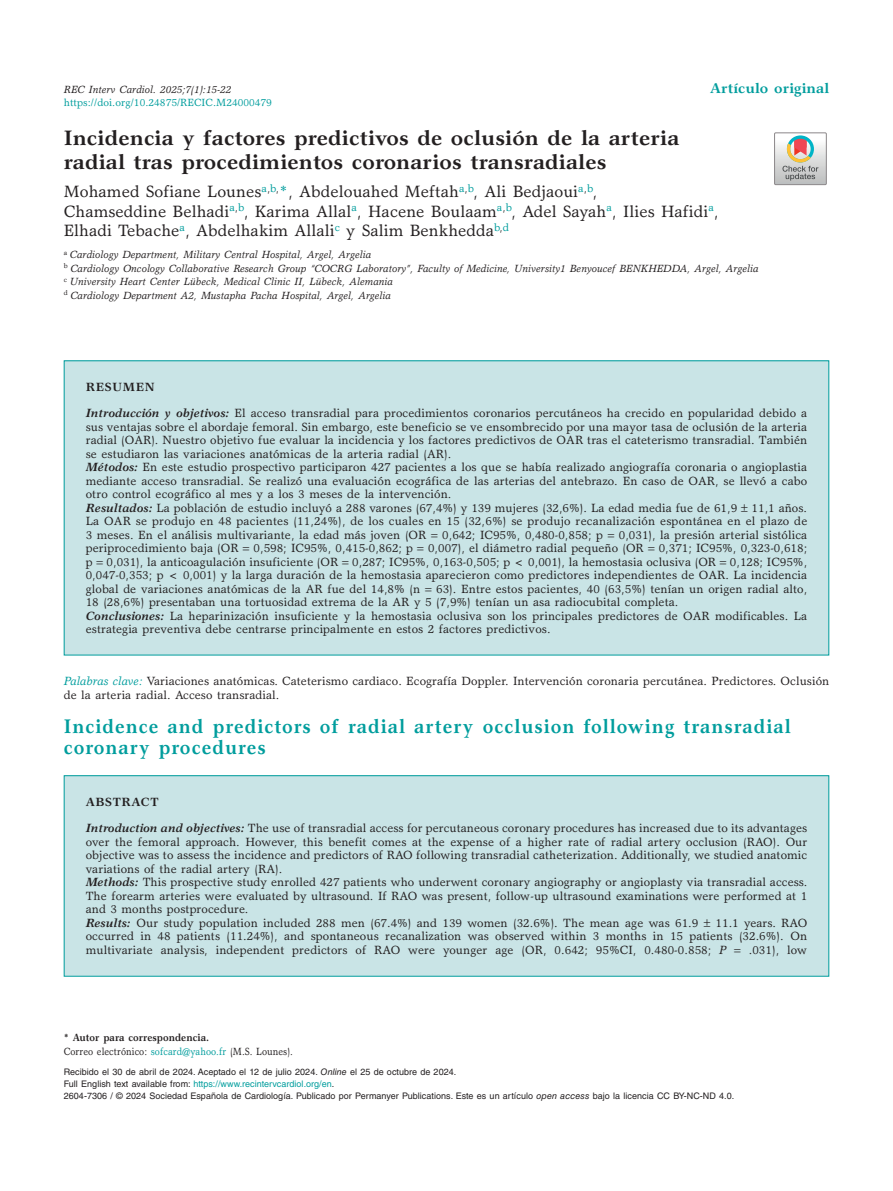
<style>
.page{position:relative;width:893px;height:1191px;background:#fff}
.page>*{position:absolute;margin:0;border:0;box-sizing:border-box;transform-origin:0 0}
.t1{font:700 21px/24px "Garth Graphic Std";letter-spacing:.005em;color:#231f20}
.t2{font:700 19.8px/21px "Garth Graphic Std";letter-spacing:.055em;color:#009d9d;scale:.91 1}
.t3{font:16.5px/19.5px "Garth Graphic Std";letter-spacing:.005em;color:#231f20}
.t4{font:700 14.25px "Garth Graphic Std";letter-spacing:.005em;color:#009d9d}
.t5{font:12px/13.5px "Garth Graphic Std";letter-spacing:.005em;color:#231f20}
.t6{font:italic 10.5px/13.5px "Garth Graphic Std";letter-spacing:.005em;color:#231f20}
.t7{font:10.5px/13.5px "Garth Graphic Std";letter-spacing:.005em;color:#231f20;scale:.9 1}
.t8{font:10.5px "Garth Graphic Std";letter-spacing:.005em;color:#009d9d}
.t9{font:9px/12px "Helvetica LT Std";letter-spacing:.005em;color:#231f20}
.s1{color:#009d9d}
.s2{font-weight:700}
.s3{font-weight:700;font-style:italic}
.s4{font-style:italic;color:#009d9d}
.s5{font-style:italic}
</style>
<div class="page">
<div style="left:64px;top:361px;width:765px;height:294px;background:#c9e4e6"></div>
<svg style="left:774px;top:133px;width:52px;height:52px"></svg>
<div style="left:64px;top:775px;width:765px;height:201px;background:#c9e4e6"></div>
<div style="left:64px;top:775px;width:765px;height:201px;border:1px solid #009d9d"></div>
<p class="t6" style="left:64px;top:82px;width:169px">REC Interv Cardiol. 2025;7(1):15-22</p>
<p class="t8" style="left:64px;top:96px;width:210px">https://doi.org/10.24875/RECIC.M24000479</p>
<p class="t4" style="left:710px;top:79px;width:120px">Artículo original</p>
<h1 class="t1" style="left:64px;top:126px;width:617px">Incidencia y factores predictivos de oclusión de la arteria radial tras procedimientos coronarios transradiales</h1>
<h3 class="t3" style="left:64px;top:181px;width:656px">Mohamed Sofiane Lounes<sup>a</sup><sup>,</sup><sup>b</sup><sup>,</sup><span class="s1">*</span>, Abdelouahed Meftah<sup>a</sup><sup>,</sup><sup>b</sup>, Ali Bedjaoui<sup>a</sup><sup>,</sup><sup>b</sup>,<br>Chamseddine Belhadi<sup>a</sup><sup>,</sup><sup>b</sup>, Karima Allal<sup>a</sup>, Hacene Boulaam<sup>a</sup><sup>,</sup><sup>b</sup>, Adel Sayah<sup>a</sup>, Ilies Hafidi<sup>a</sup>,<br>Elhadi Tebache<sup>a</sup>, Abdelhakim Allali<sup>c</sup> y Salim Benkhedda<sup>b</sup><sup>,</sup><sup>d</sup></h3>
<p class="t6" style="left:64px;top:248px;width:696px"><sup>a</sup> Cardiology Department, Military Central Hospital, Argel, Argelia<br><sup>b</sup> Cardiology Oncology Collaborative Research Group “COCRG Laboratory”, Faculty of Medicine, University1 Benyoucef BENKHEDDA, Argel, Argelia <sup>c</sup> University Heart Center Lübeck, Medical Clinic II, Lübeck, Alemania<br><sup>d</sup> Cardiology Department A2, Mustapha Pacha Hospital, Argel, Argelia</p>
<p class="t5" style="left:86px;top:374px;width:723px;line-height:26.2px"><span class="s2">RESUMEN<br></span><span class="s3">Introducción y objetivos:</span> El acceso transradial para procedimientos coronarios percutáneos ha crecido en popularidad debido a</p>
<p class="t5" style="left:86px;top:420px;width:723px">sus ventajas sobre el abordaje femoral. Sin embargo, este beneficio se ve ensombrecido por una mayor tasa de oclusión de la arteria radial (OAR). Nuestro objetivo fue evaluar la incidencia y los factores predictivos de OAR tras el cateterismo transradial. También se estudiaron las variaciones anatómicas de la arteria radial (AR).<br><span class="s3">Métodos:</span> En este estudio prospectivo participaron 427 pacientes a los que se había realizado angiografía coronaria o angioplastia mediante acceso transradial. Se realizó una evaluación ecográfica de las arterias del antebrazo. En caso de OAR, se llevó a cabo otro control ecográfico al mes y a los 3 meses de la intervención.<br><span class="s3">Resultados:</span> La población de estudio incluyó a 288 varones (67,4%) y 139 mujeres (32,6%). La edad media fue de 61,9 11,1 años.<br>La OAR se produjo en 48 pacientes (11,24%), de los cuales en 15 (32,6%) se produjo recanalización espontánea en el plazo de 3 meses. En el análisis multivariante, la edad más joven (OR</p>
<p class="t5" style="left:86px;top:528px;width:723px;text-align:justify;text-indent:533px">0,031), la presión arterial sistólica periprocedimiento baja (OR 0,598; IC95%, 0,415-0,862; p 0,007), el diámetro radial pequeño (OR 0,371; IC95%, 0,323-0,618; p 0,031), la anticoagulación insuficiente (OR 0,287; IC95%, 0,163-0,505; p &lt; 0,001), la hemostasia oclusiva (OR 0,128; IC95%, 0,047-0,353; p &lt; 0,001) y la larga duración de la hemostasia aparecieron como predictores independientes de OAR. La incidencia global de variaciones anatómicas de la AR fue del 14,8% (n</p>
<p class="t5" style="left:442px;top:528px;width:162px">0,642; IC95%, 0,480-0,858; p</p>
<p class="t5" style="left:86px;top:582px;width:723px;text-indent:350px">63). Entre estos pacientes, 40 (63,5%) tenían un origen radial alto, 18 (28,6%) presentaban una tortuosidad extrema de la AR y 5 (7,9%) tenían un asa radiocubital completa.<br><span class="s3">Conclusiones:</span> La heparinización insuficiente y la hemostasia oclusiva son los principales predictores de OAR modificables. La estrategia preventiva debe centrarse principalmente en estos 2 factores predictivos.</p>
<p class="t5" style="left:64px;top:674px;width:767px"><span class="s4">Palabras clave:</span> Variaciones anatómicas. Cateterismo cardiaco. Ecografía Doppler. Intervención coronaria percutánea. Predictores. Oclusión de la arteria radial. Acceso transradial.</p>
<h2 class="t2" style="left:64px;top:715px;width:800px">Incidence and predictors of radial artery occlusion following transradial coronary procedures</h2>
<p class="t5" style="left:86px;top:788px;width:723px;line-height:26.2px"><span class="s2">ABSTRACT<br></span><span class="s3">Introduction and objectives:</span> The use of transradial access for percutaneous coronary procedures has increased due to its advantages</p>
<p class="t5" style="left:86px;top:834px;width:723px">over the femoral approach. However, this benefit comes at the expense of a higher rate of radial artery occlusion (RAO). Our objective was to assess the incidence and predictors of RAO following transradial catheterization. Additionally, we studied anatomic variations of the radial artery (RA).<br><span class="s3">Methods:</span> This prospective study enrolled 427 patients who underwent coronary angiography or angioplasty via transradial access.<br>The forearm arteries were evaluated by ultrasound. If RAO was present, follow-up ultrasound examinations were performed at 1 and 3 months postprocedure.<br><span class="s3">Results:</span> Our study population included 288 men (67.4%) and 139 women (32.6%). The mean age was 61.9</p>
<p class="t5" style="left:86px;top:915px;width:723px;text-align:justify;text-indent:630px">11.1 years. RAO occurred in 48 patients (11.24%), and spontaneous recanalization was observed within 3 months in 15 patients (32.6%). On multivariate analysis, independent predictors of RAO were younger age (OR, 0.642; 95%CI, 0.480-0.858; <span class="s5">P</span></p>
<p class="t5" style="left:749px;top:942px;width:60px">.031), low</p>
<p class="t7" style="left:64px;top:1030px;width:256px"><span class="s2">* Autor para correspondencia.<br></span>Correo electrónico: <span class="s1">sofcard@yahoo.fr</span> (M.S. Lounes).</p>
<p class="t9" style="left:64px;top:1066px;width:672px">Recibido el 30 de abril de 2024. Aceptado el 12 de julio 2024. <span class="s5">Online</span> el 25 de octubre de 2024.<br>Full English text available from: <span class="s1">https://www.recintervcardiol.org/en</span>.<br>2604-7306 / © 2024 Sociedad Española de Cardiología. Publicado por Permanyer Publications. Este es un artículo <span class="s5">open access</span> bajo la licencia CC BY-NC-ND 4.0.</p>
</div>
